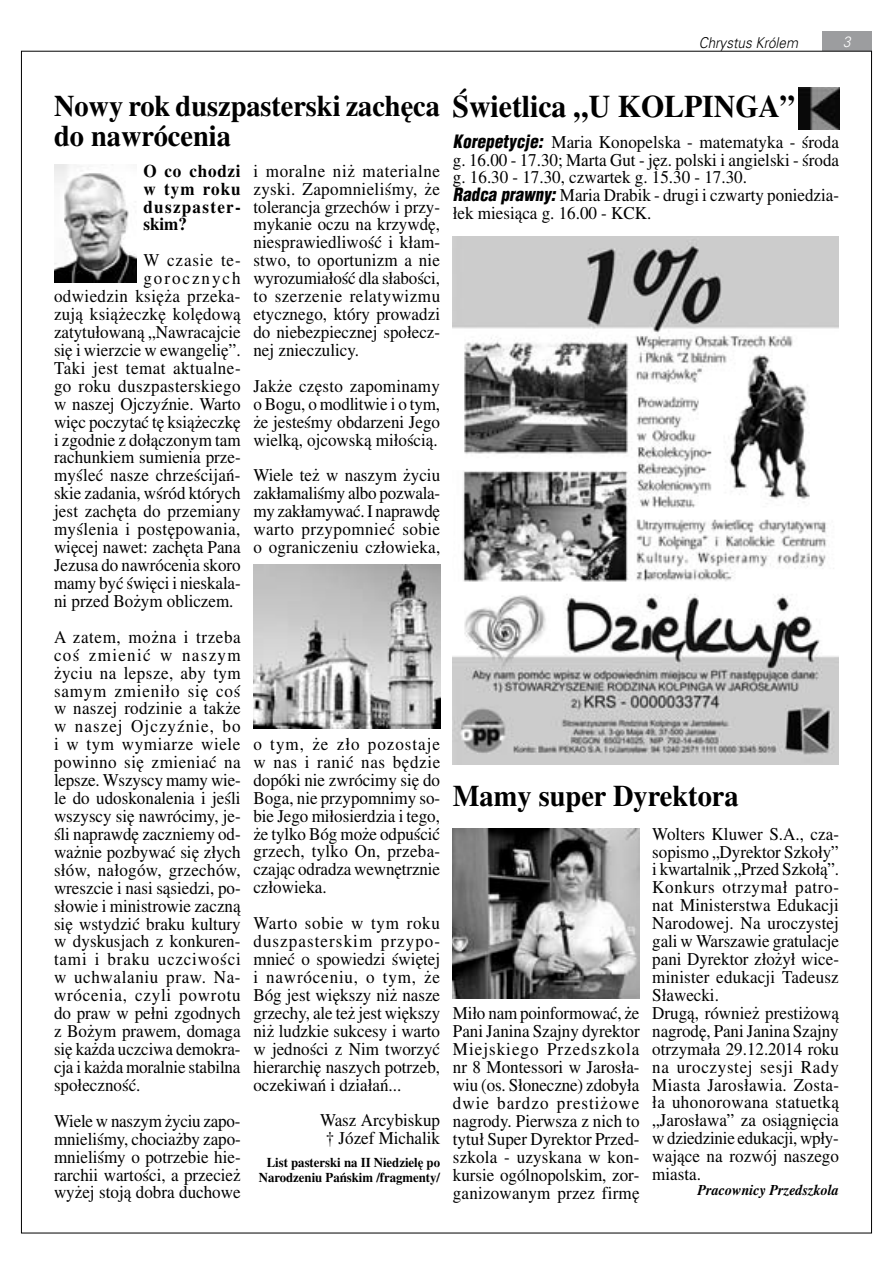
<style>
.page{position:relative;width:893px;height:1263px;background:#fff}
.page>*{position:absolute;margin:0;border:0;box-sizing:border-box;transform-origin:0 0}
.t1{font:700 29.85px "Toronto";color:#000;scale:.95 1}
.t2{font:18px/18px "Toronto";color:#000;text-align:justify;scale:.95 1}
.t3{font:700 18px/18px "Toronto";letter-spacing:.06em;color:#000;text-align:justify;scale:.95 1}
.t4{font:18px/18px "Toronto";letter-spacing:.115em;color:#000;scale:.95 1}
.t5{font:italic 700 15px "Toronto";color:#000;scale:.95 1}
.t6{font:italic 15px "USA Light";color:#000;scale:.9 1}
.t7{font:italic 15px "USA Light";color:#fff;scale:.9 1}
.t8{font:700 13.5px/15px "Toronto";color:#000;text-align:center;scale:.95 1}
.s1{font-size:31.35px}
.s2{font-family:"Switzerland Cond";font-weight:900;font-style:italic}
</style>
<div class="page">
<div style="left:822px;top:31px;width:49px;height:20px;background:#9c9d9f"></div>
<img style="left:798px;top:87px;width:41px;height:42px">
<img style="left:453px;top:236px;width:386px;height:529px">
<img style="left:54px;top:165px;width:82px;height:117px">
<img style="left:253px;top:564px;width:187px;height:164px">
<img style="left:453px;top:828px;width:186px;height:170px">
<p class="t6" style="left:699px;top:34px;width:112px">Chrystus Królem</p>
<p class="t7" style="left:843px;top:33px;width:10px">3</p>
<h1 class="t1" style="left:54px;top:89px;width:782px">Nowy rok duszpasterski zachęca <span class="s1">Świetlica „U KOLPINGA”</span></h1>
<p class="t2" style="left:453px;top:133px;width:408px;text-align:left"><span class="s2">Korepetycje:</span> Maria Konopelska - matematyka - środa g. 16.00 - 17.30; Marta Gut - jęz. polski i angielski - środa g. 16.30 - 17.30, czwartek g. 15.30 - 17.30.<br><span class="s2">Radca prawny:</span> Maria Drabik - drugi i czwarty poniedzia&shy;łek miesiąca g. 16.00 - KCK.</p>
<h1 class="t1" style="left:54px;top:119px;width:188px">do nawrócenia</h1>
<p class="t3" style="left:143px;top:161px;width:104px">O co chodzi w tym roku duszpaster&shy;skim?</p>
<p class="t4" style="left:143px;top:251px;width:104px">W czasie te&shy;gorocznych</p>
<p class="t2" style="left:253px;top:162px;width:198px">i moralne niż materialne zyski. Zapomnieliśmy, że tolerancja grzechów i przy&shy;mykanie oczu na krzywdę, niesprawiedliwość i kłam&shy;stwo, to oportunizm a nie wyrozumiałość dla słabości, to szerzenie relatywizmu etycznego, który prowadzi do niebezpiecznej społecz&shy;nej znieczulicy.</p>
<p class="t2" style="left:253px;top:377px;width:198px">Jakże często zapominamy o Bogu, o modlitwie i o tym, że jesteśmy obdarzeni Jego wielką, ojcowską miłością.</p>
<p class="t2" style="left:253px;top:466px;width:198px">Wiele też w naszym życiu zakłamaliśmy albo pozwala&shy;my zakłamywać. I naprawdę warto przypomnieć sobie o ograniczeniu człowieka,</p>
<p class="t2" style="left:54px;top:287px;width:198px">odwiedzin księża przeka&shy;zują książeczkę kolędową zatytułowaną „Nawracajcie się i wierzcie w ewangelię”.<br>Taki jest temat aktualne&shy;go roku duszpasterskiego w naszej Ojczyźnie. Warto więc poczytać tę książeczkę i zgodnie z dołączonym tam rachunkiem sumienia prze&shy;myśleć nasze chrześcijań&shy;skie zadania, wśród których jest zachęta do przemiany myślenia i postępowania, więcej nawet: zachęta Pana Jezusa do nawrócenia skoro mamy być święci i nieskala&shy;ni przed Bożym obliczem.</p>
<p class="t2" style="left:54px;top:628px;width:198px">A zatem, można i trzeba coś zmienić w naszym życiu na lepsze, aby tym samym zmieniło się coś w naszej rodzinie a także w naszej Ojczyźnie, bo i w tym wymiarze wiele powinno się zmieniać na lepsze. Wszyscy mamy wie&shy;le do udoskonalenia i jeśli wszyscy się nawrócimy, je&shy;śli naprawdę zaczniemy od&shy;ważnie pozbywać się złych słów, nałogów, grzechów, wreszcie i nasi sąsiedzi, po&shy;słowie i ministrowie zaczną się wstydzić braku kultury w dyskusjach z konkuren&shy;tami i braku uczciwości w uchwalaniu praw. Na&shy;wrócenia, czyli powrotu do praw w pełni zgodnych z Bożym prawem, domaga się każda uczciwa demokra&shy;cja i każda moralnie stabilna społeczność.</p>
<p class="t2" style="left:54px;top:1112px;width:198px">Wiele w naszym życiu zapo&shy;mnieliśmy, chociażby zapo&shy;mnieliśmy o potrzebie hie&shy;rarchii wartości, a przecież wyżej stoją dobra duchowe</p>
<p class="t2" style="left:253px;top:735px;width:198px">o tym, że zło pozostaje w nas i ranić nas będzie dopóki nie zwrócimy się do Boga, nie przypomnimy so&shy;bie Jego miłosierdzia i tego, że tylko Bóg może odpuścić grzech, tylko On, przeba&shy;czając odradza wewnętrznie człowieka.</p>
<p class="t2" style="left:253px;top:914px;width:198px">Warto sobie w tym roku duszpasterskim przypo&shy;mnieć o spowiedzi świętej i nawróceniu, o tym, że Bóg jest większy niż nasze grzechy, ale też jest większy niż ludzkie sukcesy i warto w jedności z Nim tworzyć hierarchię naszych potrzeb, oczekiwań i działań...</p>
<p class="t2" style="left:320px;top:1111px;width:128px;text-align:center">Wasz Arcybiskup † Józef Michalik</p>
<p class="t8" style="left:259px;top:1154px;width:192px">List pasterski na II Niedzielę po<br>Narodzeniu Pańskim /fragmenty/</p>
<h1 class="t1" style="left:453px;top:778px;width:302px">Mamy super Dyrektora</h1>
<p class="t2" style="left:652px;top:824px;width:198px;text-align:left">Wolters Kluwer S.A., cza&shy;sopismo „Dyrektor Szkoły” i kwartalnik „Przed Szkołą”.<br>Konkurs otrzymał patro&shy;nat Ministerstwa Edukacji<br>Narodowej. Na uroczystej gali w Warszawie gratulacje pani Dyrektor złożył wice&shy;minister edukacji Tadeusz<br>Sławecki.<br>Drugą, również prestiżową nagrodę, Pani Janina Szajny otrzymała 29.12.2014 roku na uroczystej sesji Rady<br>Miasta Jarosławia. Zosta&shy;ła uhonorowana statuetką „Jarosława” za osiągnięcia w dziedzinie edukacji, wpły&shy;wające na rozwój naszego miasta.</p>
<p class="t5" style="left:697px;top:1181px;width:150px">Pracownicy Przedszkola</p>
<p class="t2" style="left:453px;top:1004px;width:198px">Miło nam poinformować, że Pani Janina Szajny dyrektor Miejskiego Przedszkola nr 8 Montessori w Jarosła&shy;wiu (os. Słoneczne) zdobyła dwie bardzo prestiżowe nagrody. Pierwsza z nich to tytuł Super Dyrektor Przed&shy;szkola - uzyskana w kon&shy;kursie ogólnopolskim, zor&shy;ganizowanym przez firmę</p>
</div>
